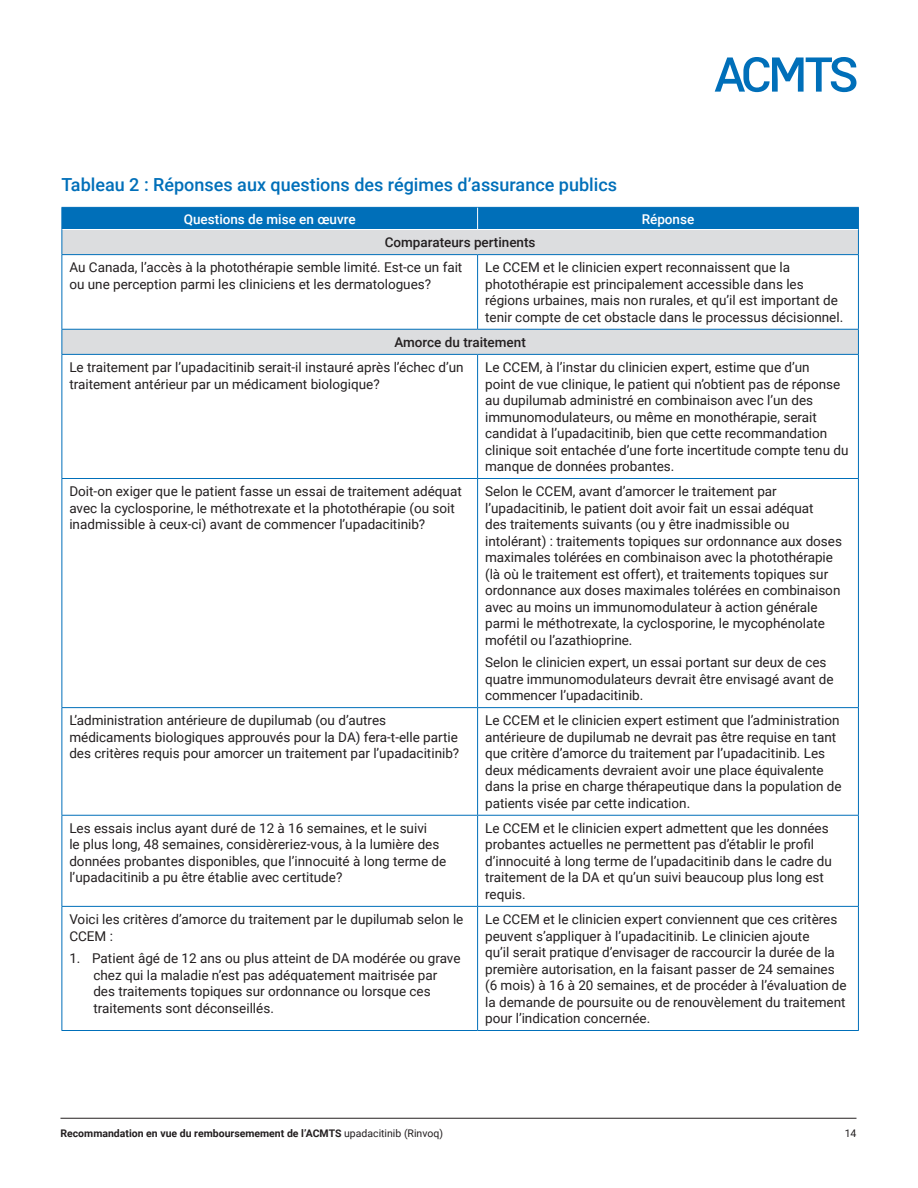
<style>
.page{position:relative;width:918px;height:1188px;background:#fff}
.page>*{position:absolute;margin:0;border:0;box-sizing:border-box;transform-origin:0 0}
.t1{font:500 18px "Roboto";color:#006fb9}
.t2{font:13.5px/16.5px "Roboto";color:#231f20}
.t3{font:500 13.5px "Roboto";color:#231f20}
.t4{font:500 13.5px "Roboto";color:#fff}
.t5{font:700 10.5px "Roboto";color:#231f20}
.t6{font:10.5px "Roboto";color:#231f20}
.s1{font-weight:400}
</style>
<div class="page">
<svg style="left:715px;top:57px;width:141px;height:35px"></svg>
<hr style="left:60px;top:1118px;width:796px;height:1px;background:#231f20">
<svg style="left:63px;top:255px;width:795px;height:99px"></svg>
<hr style="left:62px;top:255px;width:1px;height:74px;background:#006fb9">
<hr style="left:477px;top:255px;width:1px;height:74px;background:#006fb9">
<hr style="left:858px;top:255px;width:1px;height:74px;background:#006fb9">
<hr style="left:62px;top:355px;width:1px;height:123px;background:#006fb9">
<hr style="left:477px;top:355px;width:1px;height:123px;background:#006fb9">
<hr style="left:858px;top:355px;width:1px;height:123px;background:#006fb9">
<hr style="left:62px;top:478px;width:416px;height:1px;background:#006fb9">
<hr style="left:62px;top:479px;width:1px;height:228px;background:#006fb9">
<hr style="left:478px;top:478px;width:381px;height:1px;background:#006fb9">
<hr style="left:477px;top:479px;width:1px;height:228px;background:#006fb9">
<hr style="left:858px;top:479px;width:1px;height:228px;background:#006fb9">
<hr style="left:62px;top:707px;width:416px;height:1px;background:#006fb9">
<hr style="left:62px;top:708px;width:1px;height:107px;background:#006fb9">
<hr style="left:478px;top:707px;width:381px;height:1px;background:#006fb9">
<hr style="left:477px;top:708px;width:1px;height:107px;background:#006fb9">
<hr style="left:858px;top:708px;width:1px;height:107px;background:#006fb9">
<hr style="left:62px;top:815px;width:416px;height:1px;background:#006fb9">
<hr style="left:62px;top:816px;width:1px;height:90px;background:#006fb9">
<hr style="left:478px;top:815px;width:381px;height:1px;background:#006fb9">
<hr style="left:477px;top:816px;width:1px;height:90px;background:#006fb9">
<hr style="left:858px;top:816px;width:1px;height:90px;background:#006fb9">
<hr style="left:62px;top:906px;width:416px;height:1px;background:#006fb9">
<hr style="left:62px;top:907px;width:1px;height:123px;background:#006fb9">
<hr style="left:478px;top:906px;width:381px;height:1px;background:#006fb9">
<hr style="left:477px;top:907px;width:1px;height:123px;background:#006fb9">
<hr style="left:858px;top:907px;width:1px;height:123px;background:#006fb9">
<hr style="left:62px;top:1030px;width:416px;height:1px;background:#006fb9">
<hr style="left:478px;top:1030px;width:381px;height:1px;background:#006fb9">
<svg style="left:62px;top:207px;width:797px;height:47px;background:#75aacd"></svg>
<hr style="left:62px;top:254px;width:416px;height:1px;background:#006fb9">
<hr style="left:478px;top:254px;width:381px;height:1px;background:#006fb9">
<hr style="left:62px;top:329px;width:416px;height:1px;background:#006fb9">
<svg style="left:62px;top:330px;width:1px;height:24px"></svg>
<hr style="left:478px;top:329px;width:381px;height:1px;background:#006fb9">
<svg style="left:858px;top:330px;width:1px;height:24px"></svg>
<hr style="left:62px;top:354px;width:416px;height:1px;background:#006fb9">
<hr style="left:478px;top:354px;width:381px;height:1px;background:#006fb9">
<h1 class="t1" style="left:62px;top:171px;width:557px">Tableau 2 : Réponses aux questions des régimes d’assurance publics</h1>
<p class="t4" style="left:184px;top:209px;width:173px">Questions de mise en œuvre</p>
<p class="t4" style="left:642px;top:209px;width:54px">Réponse</p>
<p class="t3" style="left:385px;top:233px;width:152px">Comparateurs pertinents</p>
<p class="t2" style="left:69px;top:259px;width:395px">Au Canada, l’accès à la photothérapie semble limité. Est-ce un fait ou une perception parmi les cliniciens et les dermatologues?</p>
<p class="t2" style="left:485px;top:259px;width:360px">Le CCEM et le clinicien expert reconnaissent que la photothérapie est principalement accessible dans les régions urbaines, mais non rurales, et qu’il est important de tenir compte de cet obstacle dans le processus décisionnel.</p>
<p class="t3" style="left:394px;top:333px;width:133px">Amorce du traitement</p>
<p class="t2" style="left:69px;top:358px;width:396px">Le traitement par l’upadacitinib serait-il instauré après l’échec d’un traitement antérieur par un médicament biologique?</p>
<p class="t2" style="left:485px;top:358px;width:365px">Le CCEM, à l’instar du clinicien expert, estime que d’un<br>point de vue clinique, le patient qui n’obtient pas de réponse au dupilumab administré en combinaison avec l’un des immunomodulateurs, ou même en monothérapie, serait candidat à l’upadacitinib, bien que cette recommandation clinique soit entachée d’une forte incertitude compte tenu du manque de données probantes.</p>
<p class="t2" style="left:69px;top:483px;width:394px">Doit-on exiger que le patient fasse un essai de traitement adéquat avec la cyclosporine, le méthotrexate et la photothérapie (ou soit inadmissible à ceux-ci) avant de commencer l’upadacitinib?</p>
<p class="t2" style="left:485px;top:483px;width:358px">Selon le CCEM, avant d’amorcer le traitement par l’upadacitinib, le patient doit avoir fait un essai adéquat<br>des traitements suivants (ou y être inadmissible ou intolérant) : traitements topiques sur ordonnance aux doses maximales tolérées en combinaison avec la photothérapie (là où le traitement est offert), et traitements topiques sur ordonnance aux doses maximales tolérées en combinaison avec au moins un immunomodulateur à action générale parmi le méthotrexate, la cyclosporine, le mycophénolate mofétil ou l’azathioprine.</p>
<p class="t2" style="left:485px;top:654px;width:350px">Selon le clinicien expert, un essai portant sur deux de ces quatre immunomodulateurs devrait être envisagé avant de commencer l’upadacitinib.</p>
<p class="t2" style="left:69px;top:712px;width:391px">L’administration antérieure de dupilumab (ou d’autres médicaments biologiques approuvés pour la DA) fera-t-elle partie des critères requis pour amorcer un traitement par l’upadacitinib?</p>
<p class="t2" style="left:485px;top:712px;width:358px">Le CCEM et le clinicien expert estiment que l’administration antérieure de dupilumab ne devrait pas être requise en tant que critère d’amorce du traitement par l’upadacitinib. Les deux médicaments devraient avoir une place équivalente dans la prise en charge thérapeutique dans la population de patients visée par cette indication.</p>
<p class="t2" style="left:69px;top:819px;width:379px">Les essais inclus ayant duré de 12 à 16 semaines, et le suivi<br>le plus long, 48 semaines, considèreriez-vous, à la lumière des données probantes disponibles, que l’innocuité à long terme de l’upadacitinib a pu être établie avec certitude?</p>
<p class="t2" style="left:485px;top:819px;width:348px">Le CCEM et le clinicien expert admettent que les données probantes actuelles ne permettent pas d’établir le profil d’innocuité à long terme de l’upadacitinib dans le cadre du traitement de la DA et qu’un suivi beaucoup plus long est requis.</p>
<p class="t2" style="left:69px;top:910px;width:396px">Voici les critères d’amorce du traitement par le dupilumab selon le<br>CCEM :</p>
<p class="t2" style="left:93px;top:949px;width:369px;text-indent:-24px">1. Patient âgé de 12 ans ou plus atteint de DA modérée ou grave chez qui la maladie n’est pas adéquatement maitrisée par des traitements topiques sur ordonnance ou lorsque ces traitements sont déconseillés.</p>
<p class="t2" style="left:485px;top:910px;width:363px">Le CCEM et le clinicien expert conviennent que ces critères peuvent s’appliquer à l’upadacitinib. Le clinicien ajoute<br>qu’il serait pratique d’envisager de raccourcir la durée de la première autorisation, en la faisant passer de 24 semaines (6 mois) à 16 à 20 semaines, et de procéder à l’évaluation de la demande de poursuite ou de renouvèlement du traitement pour l’indication concernée.</p>
<p class="t5" style="left:60px;top:1126px;width:384px">Recommandation en vue du remboursemement de lʼACMTS <span class="s1">upadacitinib (Rinvoq)</span></p>
<p class="t6" style="left:845px;top:1126px;width:13px">14</p>
</div>
